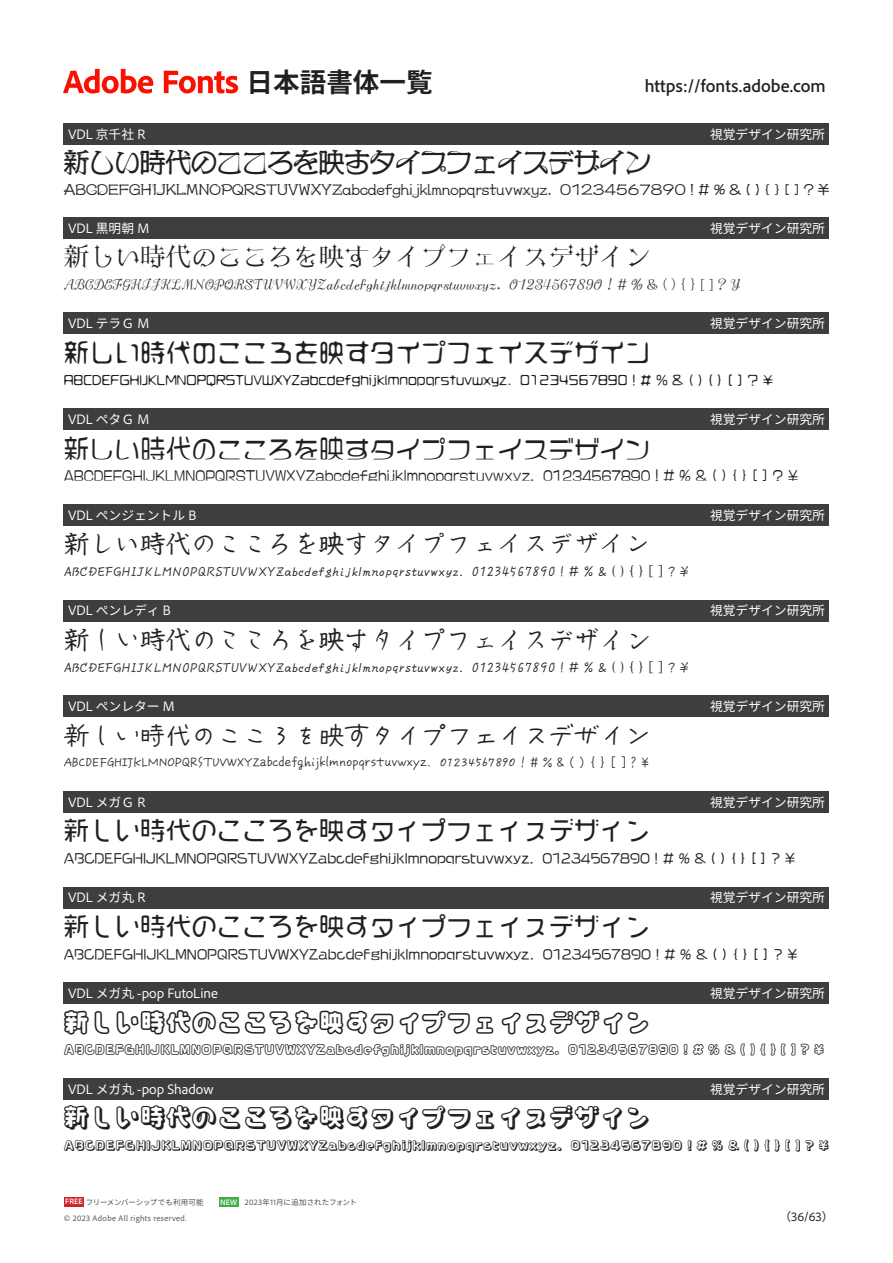
<style>
.page{position:relative;width:893px;height:1263px;background:#fff}
.page>*{position:absolute;margin:0;border:0;box-sizing:border-box;transform-origin:0 0}
.t1{font:800 26.55px "Adobe Clean Han";color:#231f20}
.t2{font:25.5px "VDL Kyo Sensya Regular";color:#231f20}
.t3{font:25.5px "VDL Kuro Mincho Medium";color:#231f20}
.t4{font:25.5px "VDL Tera G Medium";color:#231f20}
.t5{font:25.5px "VDL Peta G Medium";color:#231f20}
.t6{font:25.5px "VDL Pen Gentle Bold";color:#231f20}
.t7{font:25.5px "VDL Pen Lady Bold";color:#231f20}
.t8{font:25.5px "VDL Pen Letter Medium";color:#231f20}
.t9{font:25.5px "VDL Mega G Regular";color:#231f20}
.t10{font:25.5px "VDL Mega Maru Regular";color:#231f20}
.t11{font:25.5px "VDL Mega Maru pop Futo Line";color:#231f20}
.t12{font:25.5px "VDL Mega Maru pop Shadow";color:#231f20}
.t13{font:700 15.9px "Adobe Clean Han";color:#231f20}
.t14{font:12.75px "Adobe Clean Han";color:#fff}
.t15{font:12.75px "VDL Kuro Mincho Medium";color:#231f20}
.t16{font:12.75px "VDL Tera G Medium";color:#231f20}
.t17{font:12.75px "VDL Peta G Medium";color:#231f20}
.t18{font:12.75px "VDL Pen Gentle Bold";color:#231f20}
.t19{font:12.75px "VDL Pen Lady Bold";color:#231f20}
.t20{font:12.75px "VDL Pen Letter Medium";color:#231f20}
.t21{font:12.75px "VDL Mega G Regular";color:#231f20}
.t22{font:12.75px "VDL Mega Maru Regular";color:#231f20}
.t23{font:12.15px "VDL Mega Maru pop Futo Line";letter-spacing:-.01em;color:#231f20}
.t24{font:12.15px "VDL Mega Maru pop Shadow";letter-spacing:-.01em;color:#231f20}
.t25{font:11.7px "VDL Kyo Sensya Regular";color:#231f20}
.t26{font:11.7px "Adobe Clean Han";color:#231f20}
.t27{font:7.5px "Adobe Clean Han";letter-spacing:.04em;color:#425159}
.t28{font:7.5px "Adobe Clean Han";letter-spacing:-.025em;color:#425159}
.t29{font:700 7.2px "Adobe Clean Han";color:#fff}
.s1{font-weight:700;font-size:7.2px;color:#fff}
</style>
<div class="page">
<div style="left:64px;top:1197px;width:20px;height:9px;background:#d1232a"></div>
<svg style="left:63px;top:69px;width:90px;height:24px"></svg>
<svg style="left:164px;top:71px;width:74px;height:22px"></svg>
<div style="left:219px;top:1197px;width:20px;height:10px;background:#40ae49"></div>
<div style="left:64px;top:123px;width:765px;height:22px;background:#3e3e3f"></div>
<div style="left:64px;top:217px;width:765px;height:21px;background:#3e3e3f"></div>
<div style="left:64px;top:313px;width:765px;height:21px;background:#3e3e3f"></div>
<div style="left:64px;top:408px;width:765px;height:22px;background:#3e3e3f"></div>
<div style="left:64px;top:504px;width:765px;height:21px;background:#3e3e3f"></div>
<div style="left:64px;top:600px;width:765px;height:21px;background:#3e3e3f"></div>
<div style="left:64px;top:695px;width:765px;height:22px;background:#3e3e3f"></div>
<div style="left:64px;top:791px;width:765px;height:21px;background:#3e3e3f"></div>
<div style="left:64px;top:887px;width:765px;height:21px;background:#3e3e3f"></div>
<div style="left:64px;top:982px;width:765px;height:22px;background:#3e3e3f"></div>
<div style="left:64px;top:1078px;width:765px;height:21px;background:#3e3e3f"></div>
<h1 class="t1" style="left:247px;top:68px;width:188px">日本語書体一覧</h1>
<p class="t13" style="left:645px;top:78px;width:183px">https://fonts.adobe.com</p>
<p class="t14" style="left:710px;top:127px;width:116px">視覚デザイン研究所</p>
<p class="t14" style="left:68px;top:127px;width:79px">VDL 京千社 R</p>
<h2 class="t2" style="left:64px;top:146px;width:588px">新しい時代のこころを映すタイプフェイスデザイン</h2>
<p class="t25" style="left:560px;top:182px;width:271px">01234567890 #! % &amp; ?[]{}() ¥</p>
<p class="t25" style="left:64px;top:182px;width:490px">ABCDEFGHIJKLMNOPQRSTUVWXYZabcdefghijklmnopqrstuvwxyz.</p>
<p class="t14" style="left:710px;top:221px;width:116px">視覚デザイン研究所</p>
<p class="t14" style="left:68px;top:221px;width:83px">VDL 黒明朝 M</p>
<h2 class="t3" style="left:64px;top:238px;width:588px">新しい時代のこころを映すタイプフェイスデザイン</h2>
<p class="t15" style="left:509px;top:275px;width:233px">01234567890 #! % &amp; ?[]{}() ¥</p>
<p class="t15" style="left:64px;top:275px;width:439px">ABCDEFGHIJKLMNOPQRSTUVWXYZabcdefghijklmnopqrstuvwxyz.</p>
<p class="t14" style="left:710px;top:316px;width:116px">視覚デザイン研究所</p>
<p class="t14" style="left:68px;top:316px;width:83px">VDL テラＧ M</p>
<h2 class="t4" style="left:64px;top:335px;width:588px">新しい時代のこころを映すタイプフェイスデザイン</h2>
<p class="t16" style="left:520px;top:371px;width:255px">01234567890 #! % &amp; ?[]{}() ¥</p>
<p class="t16" style="left:64px;top:371px;width:449px">ABCDEFGHIJKLMNOPQRSTUVWXYZabcdefghijklmnopqrstuvwxyz.</p>
<p class="t14" style="left:710px;top:412px;width:116px">視覚デザイン研究所</p>
<p class="t14" style="left:68px;top:412px;width:83px">VDL ペタＧ M</p>
<h2 class="t5" style="left:64px;top:429px;width:588px">新しい時代のこころを映すタイプフェイスデザイン</h2>
<p class="t17" style="left:543px;top:466px;width:257px">01234567890 #! % &amp; ?[]{}() ¥</p>
<p class="t17" style="left:64px;top:466px;width:472px">ABCDEFGHIJKLMNOPQRSTUVWXYZabcdefghijklmnopqrstuvwxyz.</p>
<p class="t14" style="left:68px;top:508px;width:130px">VDL ペンジェントル B</p>
<h2 class="t6" style="left:64px;top:529px;width:588px">新しい時代のこころを映すタイプフェイスデザイン</h2>
<p class="t18" style="left:472px;top:564px;width:219px">01234567890 #! % &amp; ?[]{}() ¥</p>
<p class="t18" style="left:64px;top:564px;width:401px">ABCDEFGHIJKLMNOPQRSTUVWXYZabcdefghijklmnopqrstuvwxyz.</p>
<p class="t14" style="left:68px;top:603px;width:104px">VDL ペンレディ B</p>
<h2 class="t7" style="left:64px;top:624px;width:588px">新しい時代のこころを映すタイプフェイスデザイン</h2>
<p class="t19" style="left:472px;top:659px;width:219px">01234567890 #! % &amp; ?[]{}() ¥</p>
<p class="t19" style="left:64px;top:659px;width:401px">ABCDEFGHIJKLMNOPQRSTUVWXYZabcdefghijklmnopqrstuvwxyz.</p>
<p class="t14" style="left:68px;top:699px;width:108px">VDL ペンレター M</p>
<h2 class="t8" style="left:64px;top:717px;width:588px">新しい時代のこころを映すタイプフェイスデザイン</h2>
<p class="t20" style="left:440px;top:753px;width:211px">01234567890 #! % ¥?[]{}()&amp;</p>
<p class="t20" style="left:64px;top:753px;width:369px">ABCDEFGHIJKLMNOPQRSTUVWXYZabcdefghijklmnopqrstuvwxyz.</p>
<p class="t14" style="left:710px;top:508px;width:116px">視覚デザイン研究所</p>
<p class="t14" style="left:710px;top:603px;width:116px">視覚デザイン研究所</p>
<p class="t14" style="left:710px;top:699px;width:116px">視覚デザイン研究所</p>
<p class="t14" style="left:710px;top:795px;width:116px">視覚デザイン研究所</p>
<p class="t14" style="left:68px;top:795px;width:79px">VDL メガＧ R</p>
<h2 class="t9" style="left:64px;top:813px;width:588px">新しい時代のこころを映すタイプフェイスデザイン</h2>
<p class="t21" style="left:542px;top:849px;width:254px">01234567890 #! % &amp; ?[]{}() ¥</p>
<p class="t21" style="left:64px;top:849px;width:472px">ABCDEFGHIJKLMNOPQRSTUVWXYZabcdefghijklmnopqrstuvwxyz.</p>
<p class="t14" style="left:710px;top:890px;width:116px">視覚デザイン研究所</p>
<p class="t14" style="left:68px;top:890px;width:79px">VDL メガ丸 R</p>
<h2 class="t10" style="left:64px;top:909px;width:588px">新しい時代のこころを映すタイプフェイスデザイン</h2>
<p class="t22" style="left:543px;top:945px;width:257px">01234567890 #! % &amp; ?[]{}() ¥</p>
<p class="t22" style="left:64px;top:945px;width:472px">ABCDEFGHIJKLMNOPQRSTUVWXYZabcdefghijklmnopqrstuvwxyz.</p>
<p class="t14" style="left:710px;top:986px;width:116px">視覚デザイン研究所</p>
<p class="t14" style="left:68px;top:986px;width:151px">VDL メガ丸 -pop FutoLine</p>
<h2 class="t11" style="left:64px;top:1003px;width:588px">新しい時代のこころを映すタイプフェイスデザイン</h2>
<p class="t23" style="left:568px;top:1041px;width:258px">01234567890 #! % &amp; ?[]{}() ¥</p>
<p class="t23" style="left:64px;top:1041px;width:498px">ABCDEFGHIJKLMNOPQRSTUVWXYZabcdefghijklmnopqrstuvwxyz.</p>
<p class="t14" style="left:710px;top:1082px;width:116px">視覚デザイン研究所</p>
<p class="t14" style="left:68px;top:1082px;width:147px">VDL メガ丸 -pop Shadow</p>
<h2 class="t12" style="left:64px;top:1099px;width:588px">新しい時代のこころを映すタイプフェイスデザイン</h2>
<p class="t24" style="left:570px;top:1137px;width:260px">01234567890 #! % &amp; ?[]{}() ¥</p>
<p class="t24" style="left:64px;top:1137px;width:500px">ABCDEFGHIJKLMNOPQRSTUVWXYZabcdefghijklmnopqrstuvwxyz.</p>
<p class="t28" style="left:65px;top:1198px;width:140px"><span class="s1">FREE</span> フリーメンバーシップでも利用可能</p>
<p class="t27" style="left:64px;top:1214px;width:124px">© 2023 Adobe All rights reserved.</p>
<p class="t27" style="left:245px;top:1198px;width:113px">2023年11月に追加されたフォント</p>
<p class="t29" style="left:220px;top:1198px;width:18px">NEW</p>
<p class="t26" style="left:779px;top:1209px;width:56px">)36/63(</p>
</div>
